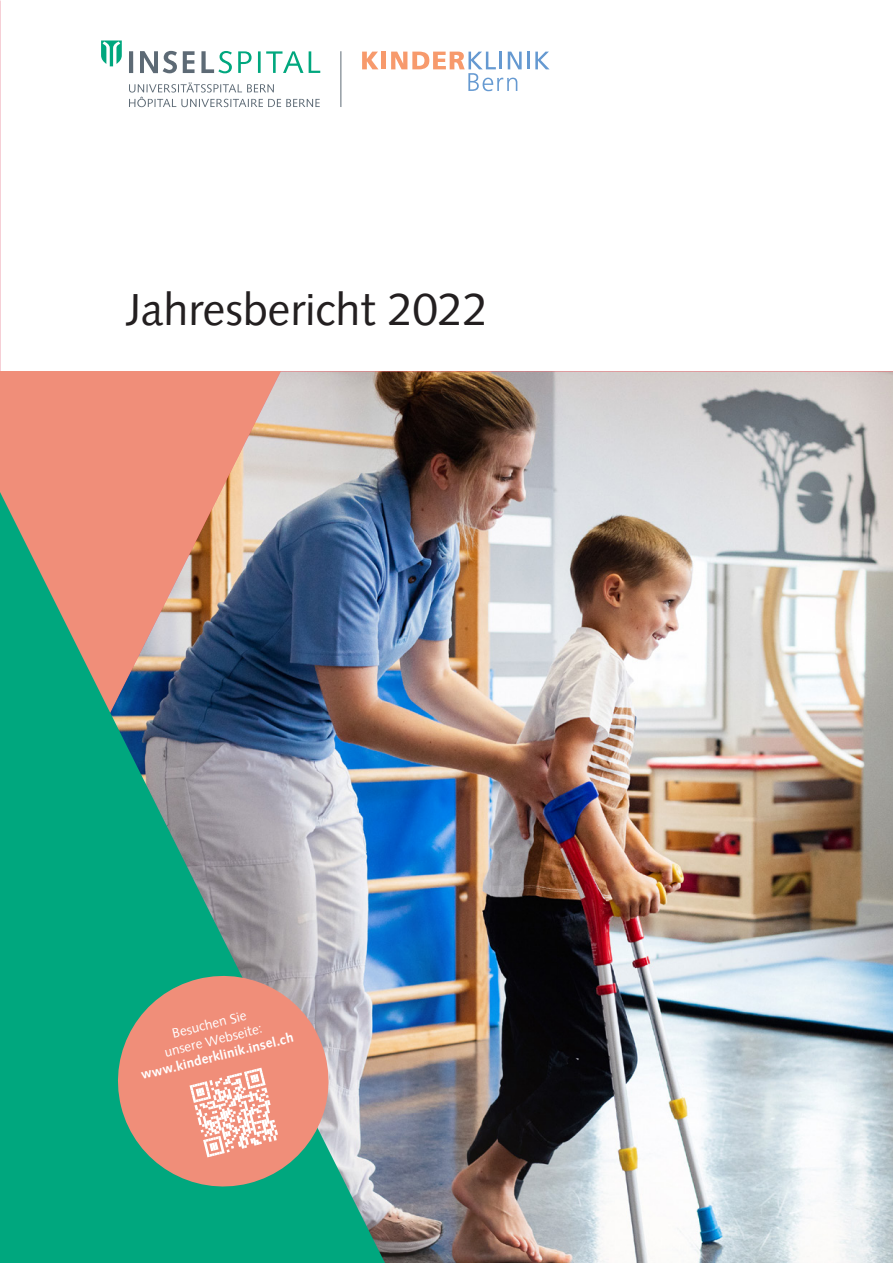
<style>
.page{position:relative;width:893px;height:1263px;background:#fff}
.page>*{position:absolute;margin:0;border:0;box-sizing:border-box;transform-origin:0 0}
.t1{font:45px "Syntax LT Pro";color:#231f20}
.t2{font:13.5px/16.2px "Syntax LT Pro";color:#fff;text-align:center}
.t3{font:700 13.5px "Syntax LT Pro";color:#fff}
</style>
<div class="page">
<img style="left:0;top:0;width:1px;height:371px">
<img style="left:0;top:371px;width:893px;height:892px">
<img style="left:0;top:492px;width:385px;height:771px">
<svg style="left:101px;top:40px;width:21px;height:26px"></svg>
<svg style="left:129px;top:82px;width:191px;height:25px"></svg>
<svg style="left:238px;top:51px;width:82px;height:22px"></svg>
<svg style="left:183px;top:51px;width:12px;height:22px"></svg>
<svg style="left:140px;top:51px;width:37px;height:22px"></svg>
<hr style="left:129px;top:51px;width:4px;height:22px;background:#5d6a75">
<svg style="left:201px;top:51px;width:31px;height:22px"></svg>
<hr style="left:340px;top:51px;width:1px;height:56px;background:#5d6a75">
<svg style="left:362px;top:52px;width:16px;height:17px"></svg>
<div style="left:381px;top:52px;width:5px;height:17px;background:#f79a6c"></div>
<hr style="left:527px;top:52px;width:3px;height:17px;background:#6599d1">
<svg style="left:535px;top:52px;width:14px;height:17px"></svg>
<svg style="left:391px;top:52px;width:131px;height:39px"></svg>
<svg style="left:107px;top:965px;width:232px;height:232px;background:#a39982"></svg>
<svg style="left:189px;top:1068px;width:89px;height:89px"></svg>
<h1 class="t1" style="left:126px;top:282px;width:364px">Jahresbericht 2022</h1>
<p class="t2" style="left:159px;top:1029px;width:102px;rotate:-14deg">Besuchen Sie unsere Webseite:</p>
<p class="t3" style="left:139px;top:1067px;width:158px;rotate:-14deg">www.kinderklinik.insel.ch</p>
</div>
